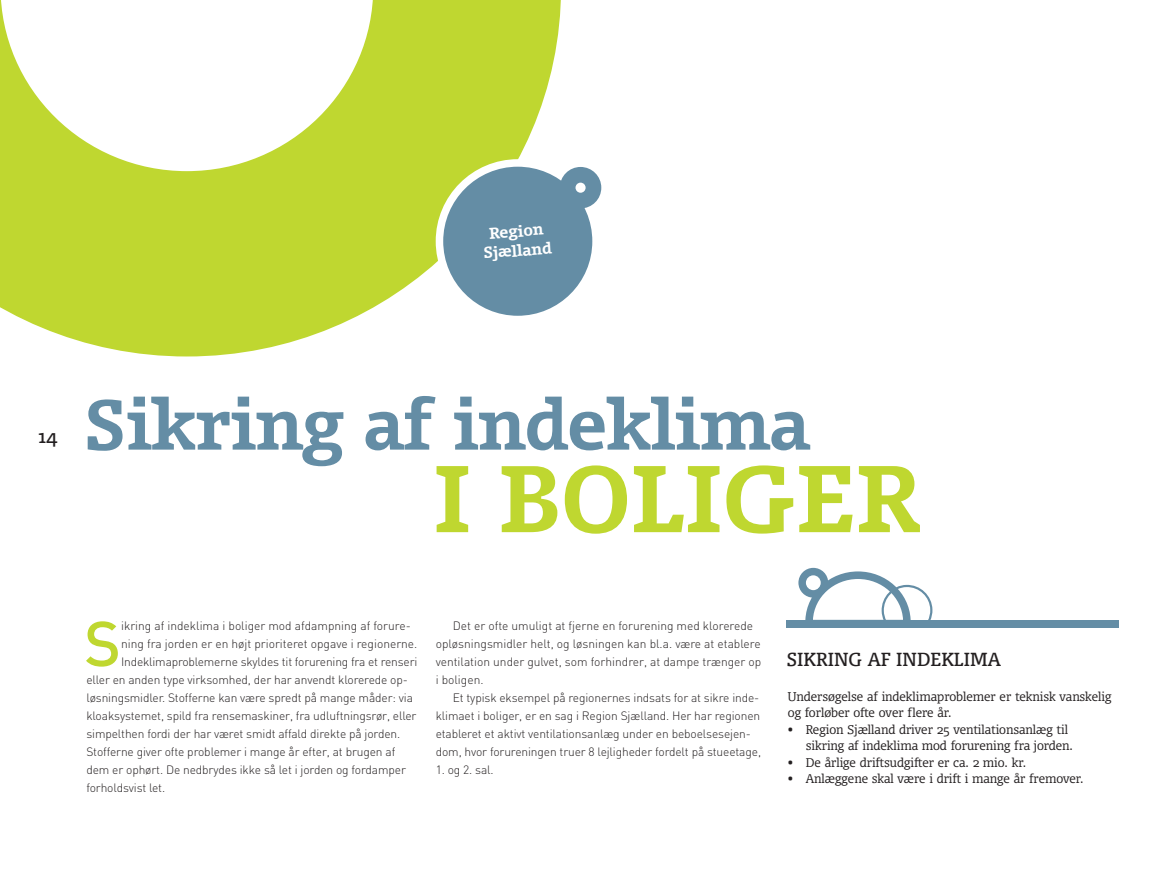
<style>
.page{position:relative;width:1170px;height:872px;background:#fff}
.page>*{position:absolute;margin:0;border:0;box-sizing:border-box;transform-origin:0 0}
.t1{font:700 90px "Olsen";color:#bfd730}
.t2{font:700 67.5px "Olsen";letter-spacing:-.01em;color:#648da5}
.t3{font:500 62.55px "DIN";color:#bfd730}
.t4{font:18px "Olsen";color:#231f20}
.t5{font:700 15px/19.5px "Olsen";color:#fff;text-align:center}
.t6{font:300 12px/18px "DIN";letter-spacing:-.01em;color:#231f20}
.t7{font:300 12px/16.5px "Olsen";color:#231f20}
</style>
<div class="page">
<svg style="left:0;top:0;width:561px;height:356px;fill:#bfd730"></svg>
<div style="left:439px;top:163px;width:157px;height:156px;background:#648da5;border-radius:50%"></div>
<div style="left:435px;top:159px;width:164px;height:164px;border:8px solid #fff;border-radius:50%"></div>
<svg style="left:559px;top:167px;width:42px;height:41px"></svg>
<div style="left:786px;top:620px;width:332px;height:7px;background:#648da5"></div>
<svg style="left:798px;top:567px;width:134px;height:61px"></svg>
<p class="t5" style="left:481px;top:223px;width:73px;rotate:-4deg">Region<br>Sjælland</p>
<h3 class="t4" style="left:38px;top:424px;width:21px">14</h3>
<h2 class="t2" style="left:83px;top:379px;width:728px">Sikring af indeklima</h2>
<h1 class="t1" style="left:433px;top:439px;width:471px">i boliger</h1>
<h3 class="t3" style="left:84px;top:603px;width:38px">S</h3>
<p class="t6" style="left:121px;top:617px;width:291px">ikring af indeklima i boliger mod afdampning af forure-</p>
<p class="t6" style="left:121px;top:635px;width:298px">ning fra jorden er en højt prioriteret opgave i regionerne.</p>
<p class="t6" style="left:121px;top:653px;width:298px">Indeklimaproblemerne skyldes tit forurening fra et renseri</p>
<p class="t6" style="left:86px;top:671px;width:323px">eller en anden type virksomhed, der har anvendt klorerede op-</p>
<p class="t6" style="left:86px;top:689px;width:328px">løsningsmidler. Stofferne kan være spredt på mange måder: via</p>
<p class="t6" style="left:86px;top:707px;width:331px">kloaksystemet, spild fra rensemaskiner, fra udluftningsrør, eller</p>
<p class="t6" style="left:86px;top:725px;width:315px">simpelthen fordi der har været smidt affald direkte på jorden.</p>
<p class="t6" style="left:86px;top:743px;width:310px">Stofferne giver ofte problemer i mange år efter, at brugen af</p>
<p class="t6" style="left:86px;top:761px;width:321px">dem er ophørt. De nedbrydes ikke så let i jorden og fordamper</p>
<p class="t6" style="left:86px;top:779px;width:80px">forholdsvist let.</p>
<p class="t6" style="left:435px;top:617px;width:327px;text-indent:17px">Det er ofte umuligt at fjerne en forurening med klorerede opløsningsmidler helt, og løsningen kan bl.a. være at etablere ventilation under gulvet, som forhindrer, at dampe trænger op i boligen.</p>
<p class="t6" style="left:435px;top:689px;width:327px;text-indent:17px">Et typisk eksempel på regionernes indsats for at sikre inde&shy;klimaet i boliger, er en sag i Region Sjælland. Her har regionen etableret et aktivt ventilationsanlæg under en beboelsesejen&shy;dom, hvor forureningen truer 8 lejligheder fordelt på stueetage,</p>
<p class="t6" style="left:435px;top:761px;width:60px">1. og 2. sal.</p>
<h3 class="t4" style="left:786px;top:648px;width:23px">SIKRING</h3>
<h3 class="t4" style="left:867px;top:648px;width:41px">AF IND</h3>
<h3 class="t4" style="left:930px;top:648px;width:69px">EKLIMA</h3>
<p class="t7" style="left:787px;top:688px;width:325px">Undersøgelse af indeklimaproblemer er teknisk vanskelig og forløber ofte over flere år.</p>
<p class="t7" style="left:805px;top:721px;width:269px;text-indent:-18px">• Region Sjælland driver 25 ventilationsanlæg til sikring af indeklima mod forurening fra jorden.</p>
<p class="t7" style="left:787px;top:754px;width:240px">• D e årlige driftsudgifter er ca. 2 mio. kr.</p>
<p class="t7" style="left:787px;top:770px;width:297px">• Anlæggene skal være i drift i mange år fremover.</p>
</div>
